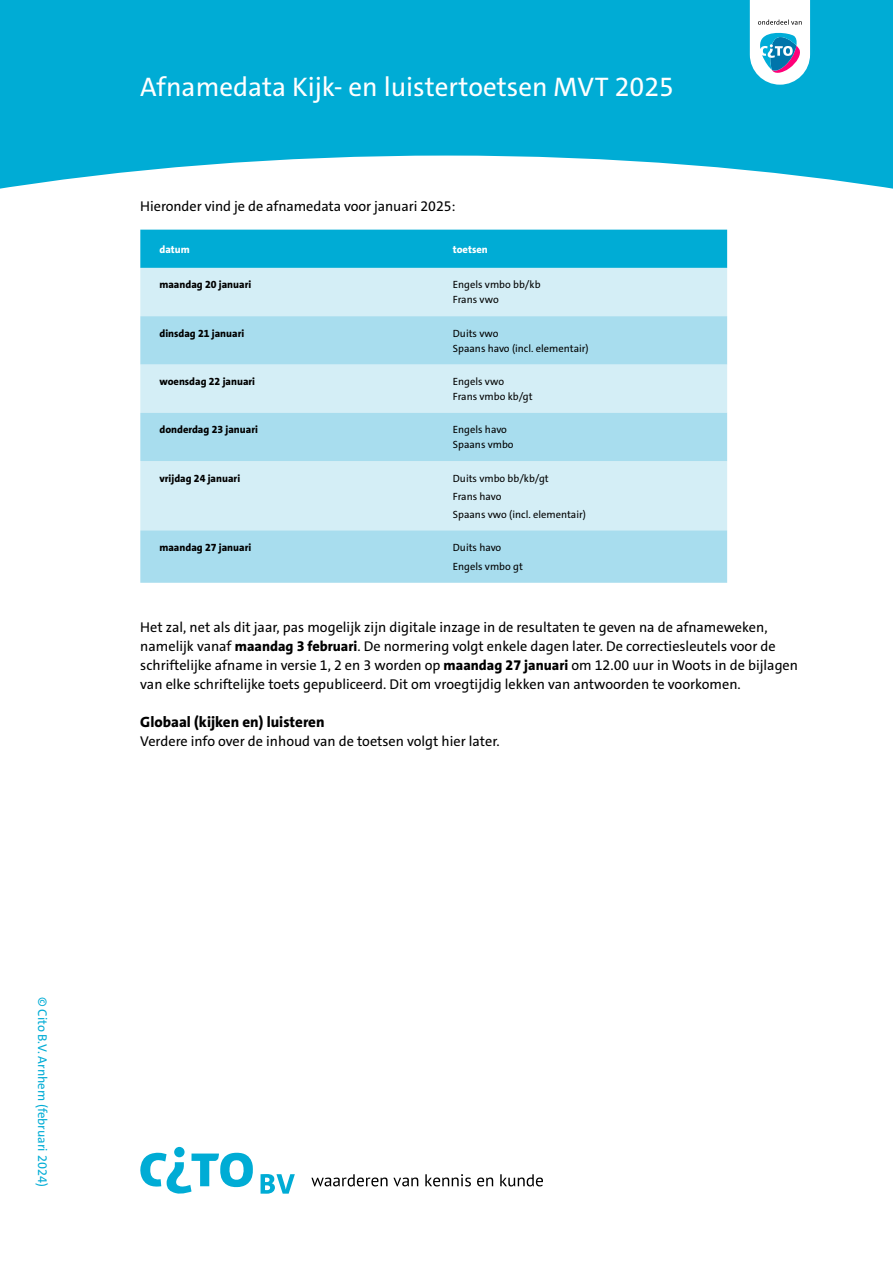
<style>
.page{position:relative;width:893px;height:1263px;background:#fff}
.page>*{position:absolute;margin:0;border:0;box-sizing:border-box;transform-origin:0 0}
.KOP_2__KOP_PARAGRAAF{font:27px "The Sans Cito";color:#fff}
.KOP_4__SUBKOP{font:800 15px "The Sans Cito";color:#000}
.TEKST{font:14.25px/19.2px "The Sans Cito";color:#000}
.DATUM_Code_Verticaal{font:12.75px "The Sans Cito";color:#00acd5}
.TABEL__Tekst{font:10.5px "The Sans Cito";color:#000}
.TABEL__Tekst-2{font:800 10.5px "The Sans Cito";color:#000}
.TABEL__Tekst-3{font:800 10.5px "The Sans Cito";color:#fff}
.s1{font-weight:800}
</style>
<div class="page">
<svg style="left:0;top:0;width:893px;height:189px;background:#1fb6da"></svg>
<div style="left:140px;top:230px;width:587px;height:38px;background:#00acd5"></div>
<div style="left:140px;top:268px;width:587px;height:48px;background:#d4eef6"></div>
<svg style="left:140px;top:316px;width:587px;height:267px;background:#bbe4f1"></svg>
<svg style="left:261px;top:1174px;width:34px;height:20px"></svg>
<div style="left:174px;top:1147px;width:11px;height:10px;background:#00acd5;border-radius:50%"></div>
<svg style="left:140px;top:1152px;width:113px;height:42px"></svg>
<svg style="left:311px;top:1174px;width:107px;height:12px"></svg>
<svg style="left:425px;top:1174px;width:46px;height:12px"></svg>
<svg style="left:477px;top:1177px;width:16px;height:9px"></svg>
<svg style="left:500px;top:1174px;width:43px;height:12px"></svg>
<svg style="left:750px;top:0;width:60px;height:85px"></svg>
<p class="KOP_2__KOP_PARAGRAAF" style="left:140px;top:69px;width:535px">Afnamedata Kijk- en luistertoetsen MVT 2025</p>
<p class="TEKST" style="left:140px;top:196px;width:317px">Hieronder vind je de afnamedata voor januari 2025:</p>
<p class="TABEL__Tekst-3" style="left:159px;top:242px;width:32px">datum</p>
<p class="TABEL__Tekst-3" style="left:453px;top:242px;width:36px">toetsen</p>
<p class="TABEL__Tekst-2" style="left:159px;top:278px;width:93px">maandag 20 januari</p>
<p class="TABEL__Tekst" style="left:453px;top:278px;width:89px">Engels vmbo bb/kb</p>
<p class="TABEL__Tekst" style="left:453px;top:293px;width:47px">Frans vwo</p>
<p class="TABEL__Tekst-2" style="left:159px;top:326px;width:86px">dinsdag 21 januari</p>
<p class="TABEL__Tekst" style="left:453px;top:326px;width:47px">Duits vwo</p>
<p class="TABEL__Tekst" style="left:453px;top:341px;width:137px">Spaans havo (incl. elementair)</p>
<p class="TABEL__Tekst-2" style="left:159px;top:375px;width:97px">woensdag 22 januari</p>
<p class="TABEL__Tekst" style="left:453px;top:375px;width:53px">Engels vwo</p>
<p class="TABEL__Tekst" style="left:453px;top:390px;width:81px">Frans vmbo kb/gt</p>
<p class="TABEL__Tekst-2" style="left:159px;top:423px;width:100px">donderdag 23 januari</p>
<p class="TABEL__Tekst" style="left:453px;top:423px;width:56px">Engels havo</p>
<p class="TABEL__Tekst" style="left:453px;top:438px;width:62px">Spaans vmbo</p>
<p class="TABEL__Tekst-2" style="left:159px;top:471px;width:82px">vrijdag 24 januari</p>
<p class="TABEL__Tekst" style="left:453px;top:471px;width:98px">Duits vmbo bb/kb/gt</p>
<p class="TABEL__Tekst" style="left:453px;top:489px;width:50px">Frans havo</p>
<p class="TABEL__Tekst" style="left:453px;top:507px;width:135px">Spaans vwo (incl. elementair)</p>
<p class="TABEL__Tekst-2" style="left:159px;top:541px;width:93px">maandag 27 januari</p>
<p class="TABEL__Tekst" style="left:453px;top:541px;width:50px">Duits havo</p>
<p class="TABEL__Tekst" style="left:453px;top:560px;width:72px">Engels vmbo gt</p>
<p class="TEKST" style="left:140px;top:617px;width:659px">Het zal, net als dit jaar, pas mogelijk zijn digitale inzage in de resultaten te geven na de afnameweken, namelijk vanaf <span class="s1">maandag 3 februari</span>. De normering volgt enkele dagen later. De correctiesleutels voor de schriftelijke afname in versie 1, 2 en 3 worden op <span class="s1">maandag 27 januari</span> om 12.00 uur in Woots in de bijlagen van elke schriftelijke toets gepubliceerd. Dit om vroegtijdig lekken van antwoorden te voorkomen.</p>
<p class="KOP_4__SUBKOP" style="left:140px;top:712px;width:186px">Globaal (kijken en) luisteren</p>
<p class="TEKST" style="left:140px;top:732px;width:361px">Verdere info over de inhoud van de toetsen volgt hier later.</p>
<p class="DATUM_Code_Verticaal" style="left:51px;top:997px;width:191px;rotate:90deg">© Cito B.V. Arnhem (februari 2024)</p>
</div>
